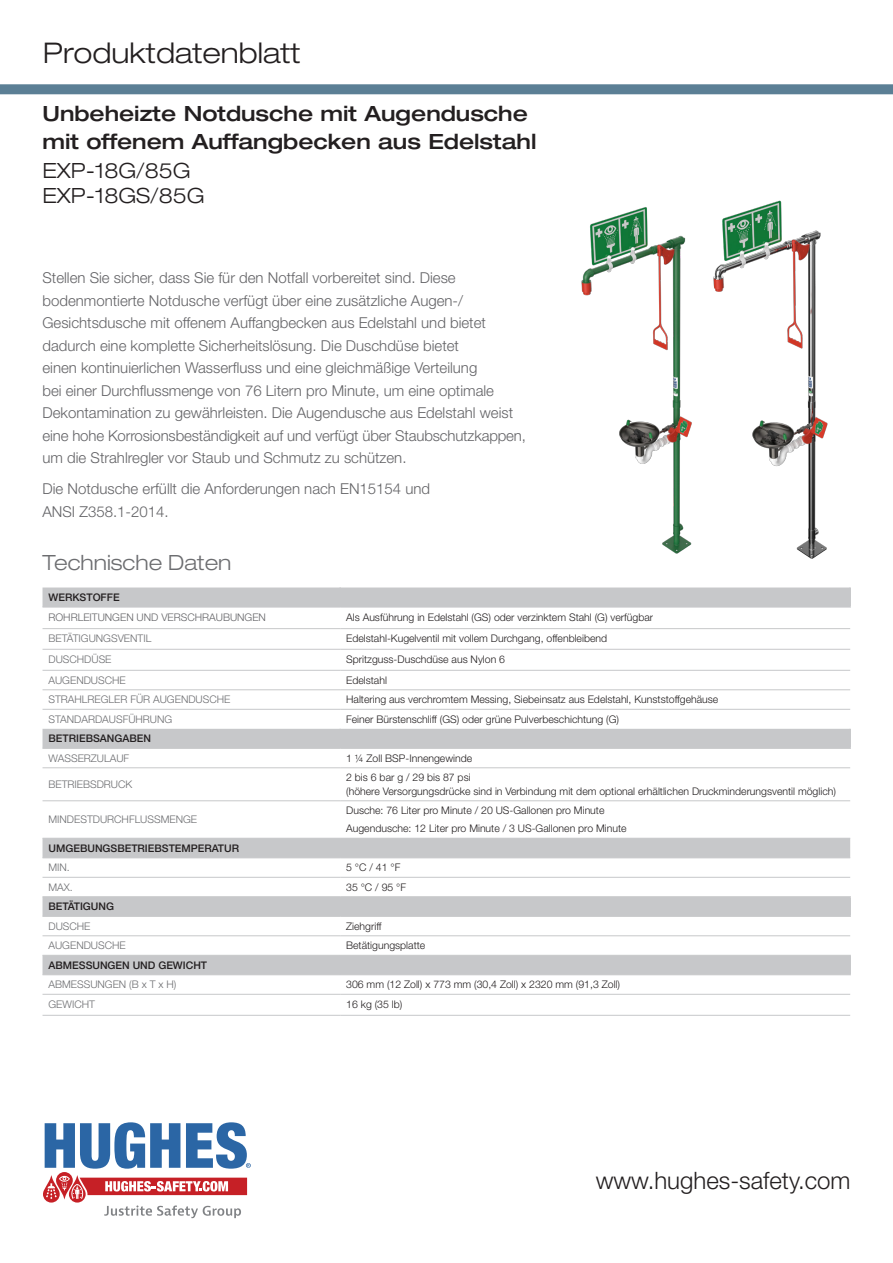
<style>
.page{position:relative;width:893px;height:1263px;background:#fff}
.page>*{position:absolute;margin:0;border:0;box-sizing:border-box;transform-origin:0 0}
.t1{font:300 expanded 28.5px "Helvetica Neue LT Std";color:#231f20}
.t2{font:300 24px "Helvetica Neue LT Std";color:#231f20}
.t3{font:500 expanded 21px/28.5px "Helvetica Neue LT Std";color:#231f20}
.t4{font:300 expanded 21px "Helvetica Neue LT Std";color:#231f20}
.t5{font:300 expanded 21px "Helvetica Neue LT Std";color:#6c6d70}
.t6{font:300 15px/22.5px "Helvetica Neue LT Std";color:#636366}
.t7{font:300 10.5px "Helvetica Neue LT Std";color:#231f20}
.t8{font:300 10.5px "Helvetica Neue LT Std";color:#6c6d70}
.t9{font:500 10.5px "Helvetica Neue LT Std";color:#231f20}
.t10{font:300 10.5px "Helvetica Neue LT Std";color:#636366}
</style>
<div class="page">
<svg style="left:43px;top:587px;width:807px;height:387px"></svg>
<svg style="left:339px;top:587px;width:2px;height:19px"></svg>
<svg style="left:849px;top:587px;width:2px;height:19px"></svg>
<svg style="left:339px;top:729px;width:2px;height:19px"></svg>
<svg style="left:849px;top:729px;width:2px;height:19px"></svg>
<svg style="left:339px;top:897px;width:2px;height:19px"></svg>
<svg style="left:849px;top:897px;width:2px;height:19px"></svg>
<svg style="left:339px;top:956px;width:2px;height:18px"></svg>
<svg style="left:849px;top:956px;width:2px;height:18px"></svg>
<hr style="left:43px;top:974px;width:297px;height:1px;background:#c7c8ca">
<hr style="left:340px;top:974px;width:511px;height:1px;background:#c7c8ca">
<hr style="left:43px;top:994px;width:297px;height:1px;background:#c7c8ca">
<hr style="left:340px;top:994px;width:510px;height:1px;background:#c7c8ca">
<hr style="left:43px;top:1015px;width:297px;height:1px;background:#c7c8ca">
<hr style="left:340px;top:1015px;width:510px;height:1px;background:#c7c8ca">
<hr style="left:43px;top:838px;width:297px;height:1px;background:#c7c8ca">
<hr style="left:340px;top:838px;width:510px;height:1px;background:#c7c8ca">
<hr style="left:43px;top:857px;width:297px;height:1px;background:#c7c8ca">
<hr style="left:340px;top:857px;width:510px;height:1px;background:#c7c8ca">
<hr style="left:43px;top:606px;width:297px;height:2px;background:#c7c8ca">
<hr style="left:340px;top:606px;width:511px;height:2px;background:#c7c8ca">
<hr style="left:43px;top:748px;width:297px;height:1px;background:#c7c8ca">
<hr style="left:340px;top:748px;width:511px;height:1px;background:#c7c8ca">
<hr style="left:43px;top:916px;width:297px;height:1px;background:#c7c8ca">
<hr style="left:340px;top:916px;width:511px;height:1px;background:#c7c8ca">
<hr style="left:43px;top:628px;width:297px;height:1px;background:#c7c8ca">
<hr style="left:340px;top:628px;width:510px;height:1px;background:#c7c8ca">
<hr style="left:43px;top:649px;width:297px;height:1px;background:#c7c8ca">
<hr style="left:340px;top:649px;width:510px;height:1px;background:#c7c8ca">
<hr style="left:43px;top:670px;width:297px;height:1px;background:#c7c8ca">
<hr style="left:340px;top:670px;width:510px;height:1px;background:#c7c8ca">
<hr style="left:43px;top:689px;width:297px;height:1px;background:#c7c8ca">
<hr style="left:340px;top:689px;width:510px;height:1px;background:#c7c8ca">
<hr style="left:43px;top:709px;width:297px;height:1px;background:#c7c8ca">
<hr style="left:340px;top:709px;width:510px;height:1px;background:#c7c8ca">
<hr style="left:43px;top:767px;width:297px;height:1px;background:#c7c8ca">
<hr style="left:340px;top:767px;width:510px;height:1px;background:#c7c8ca">
<hr style="left:43px;top:800px;width:297px;height:1px;background:#c7c8ca">
<hr style="left:340px;top:800px;width:510px;height:1px;background:#c7c8ca">
<hr style="left:43px;top:877px;width:297px;height:1px;background:#c7c8ca">
<hr style="left:340px;top:877px;width:510px;height:1px;background:#c7c8ca">
<hr style="left:43px;top:896px;width:297px;height:1px;background:#c7c8ca">
<hr style="left:340px;top:896px;width:511px;height:1px;background:#c7c8ca">
<hr style="left:43px;top:935px;width:297px;height:1px;background:#c7c8ca">
<hr style="left:340px;top:935px;width:510px;height:1px;background:#c7c8ca">
<hr style="left:43px;top:955px;width:297px;height:1px;background:#c7c8ca">
<hr style="left:340px;top:955px;width:511px;height:1px;background:#c7c8ca">
<svg style="left:0;top:84px;width:893px;height:10px;background:#5f8298"></svg>
<img style="left:581px;top:207px;width:111px;height:347px">
<img style="left:713px;top:200px;width:115px;height:359px">
<svg style="left:43px;top:1122px;width:208px;height:96px"></svg>
<p class="t1" style="left:43px;top:36px;width:259px">Produktdatenblatt</p>
<p class="t3" style="left:43px;top:99px;width:495px">Unbeheizte Notdusche mit Augendusche mit offenem Auffangbecken aus Edelstahl</p>
<p class="t4" style="left:43px;top:158px;width:150px">EXP-18G/85G</p>
<p class="t4" style="left:43px;top:183px;width:164px">EXP-18GS/85G</p>
<p class="t6" style="left:43px;top:266px;width:485px">Stellen Sie sicher, dass Sie für den Notfall vorbereitet sind. Diese bodenmontierte Notdusche verfügt über eine zusätzliche Augen-/ Gesichtsdusche mit offenem Auffangbecken aus Edelstahl und bietet dadurch eine komplette Sicherheitslösung. Die Duschdüse bietet<br>einen kontinuierlichen Wasserfluss und eine gleichmäßige Verteilung<br>bei einer Durchflussmenge von 76 Litern pro Minute, um eine optimale Dekontamination zu gewährleisten. Die Augendusche aus Edelstahl weist eine hohe Korrosionsbeständigkeit auf und verfügt über Staubschutzkappen, um die Strahlregler vor Staub und Schmutz zu schützen.</p>
<p class="t6" style="left:43px;top:477px;width:389px">Die Notdusche erfüllt die Anforderungen nach EN15154 und<br>ANSI Z358.1-2014.</p>
<p class="t5" style="left:43px;top:550px;width:191px">Technische Daten</p>
<p class="t9" style="left:49px;top:591px;width:73px">WERKSTOFFE</p>
<p class="t10" style="left:49px;top:610px;width:219px">ROHRLEITUNGEN UND VERSCHRAUBUNGEN</p>
<p class="t7" style="left:346px;top:610px;width:308px">Als Ausführung in Edelstahl (GS) oder verzinktem Stahl (G) verfügbar</p>
<p class="t8" style="left:49px;top:632px;width:104px">BETÄTIGUNGSVENTIL</p>
<p class="t7" style="left:346px;top:632px;width:262px">Edelstahl-Kugelventil mit vollem Durchgang, offenbleibend</p>
<p class="t8" style="left:49px;top:653px;width:65px">DUSCHDÜSE</p>
<p class="t7" style="left:346px;top:653px;width:160px">Spritzguss-Duschdüse aus Nylon 6</p>
<p class="t8" style="left:49px;top:674px;width:79px">AUGENDUSCHE</p>
<p class="t7" style="left:346px;top:674px;width:42px">Edelstahl</p>
<p class="t8" style="left:49px;top:693px;width:183px">STRAHLREGLER FÜR AUGENDUSCHE</p>
<p class="t7" style="left:346px;top:693px;width:374px">Haltering aus verchromtem Messing, Siebeinsatz aus Edelstahl, Kunststoffgehäuse</p>
<p class="t8" style="left:49px;top:713px;width:125px">STANDARDAUSFÜHRUNG</p>
<p class="t7" style="left:346px;top:713px;width:274px">Feiner Bürstenschliff (GS) oder grüne Pulverbeschichtung (G)</p>
<p class="t9" style="left:49px;top:732px;width:104px">BETRIEBSANGABEN</p>
<p class="t8" style="left:49px;top:752px;width:82px">WASSERZULAUF</p>
<p class="t7" style="left:346px;top:752px;width:128px">1 1/4 Zoll BSP-Innengewinde</p>
<p class="t8" style="left:49px;top:778px;width:85px">BETRIEBSDRUCK</p>
<p class="t7" style="left:346px;top:771px;width:126px">2 bis 6 bar g / 29 bis 87 psi</p>
<p class="t7" style="left:346px;top:785px;width:491px">(höhere Versorgungsdrücke sind in Verbindung mit dem optional erhältlichen Druckminderungsventil möglich)</p>
<p class="t8" style="left:49px;top:813px;width:150px">MINDESTDURCHFLUSSMENGE</p>
<p class="t7" style="left:346px;top:804px;width:260px">Dusche: 76 Liter pro Minute / 20 US-Gallonen pro Minute</p>
<p class="t7" style="left:346px;top:822px;width:282px">Augendusche: 12 Liter pro Minute / 3 US-Gallonen pro Minute</p>
<p class="t9" style="left:49px;top:842px;width:192px">UMGEBUNGSBETRIEBSTEMPERATUR</p>
<p class="t8" style="left:49px;top:861px;width:23px">MIN.</p>
<p class="t7" style="left:346px;top:861px;width:56px">5 °C / 41 °F</p>
<p class="t8" style="left:49px;top:881px;width:26px">MAX.</p>
<p class="t7" style="left:346px;top:881px;width:61px">35 °C / 95 °F</p>
<p class="t9" style="left:49px;top:900px;width:67px">BETÄTIGUNG</p>
<p class="t8" style="left:49px;top:920px;width:44px">DUSCHE</p>
<p class="t7" style="left:346px;top:920px;width:37px">Ziehgriff</p>
<p class="t8" style="left:49px;top:939px;width:79px">AUGENDUSCHE</p>
<p class="t7" style="left:346px;top:939px;width:81px">Betätigungsplatte</p>
<p class="t9" style="left:49px;top:959px;width:160px">ABMESSUNGEN UND GEWICHT</p>
<p class="t8" style="left:49px;top:978px;width:129px">ABMESSUNGEN (B x T x H)</p>
<p class="t7" style="left:346px;top:978px;width:275px">306 mm (12 Zoll) x 773 mm (30,4 Zoll) x 2320 mm (91,3 Zoll)</p>
<p class="t8" style="left:49px;top:998px;width:48px">GEWICHT</p>
<p class="t7" style="left:346px;top:998px;width:58px">16 kg (35 lb)</p>
<p class="t2" style="left:596px;top:1166px;width:256px">www.hughes-safety.com</p>
</div>
